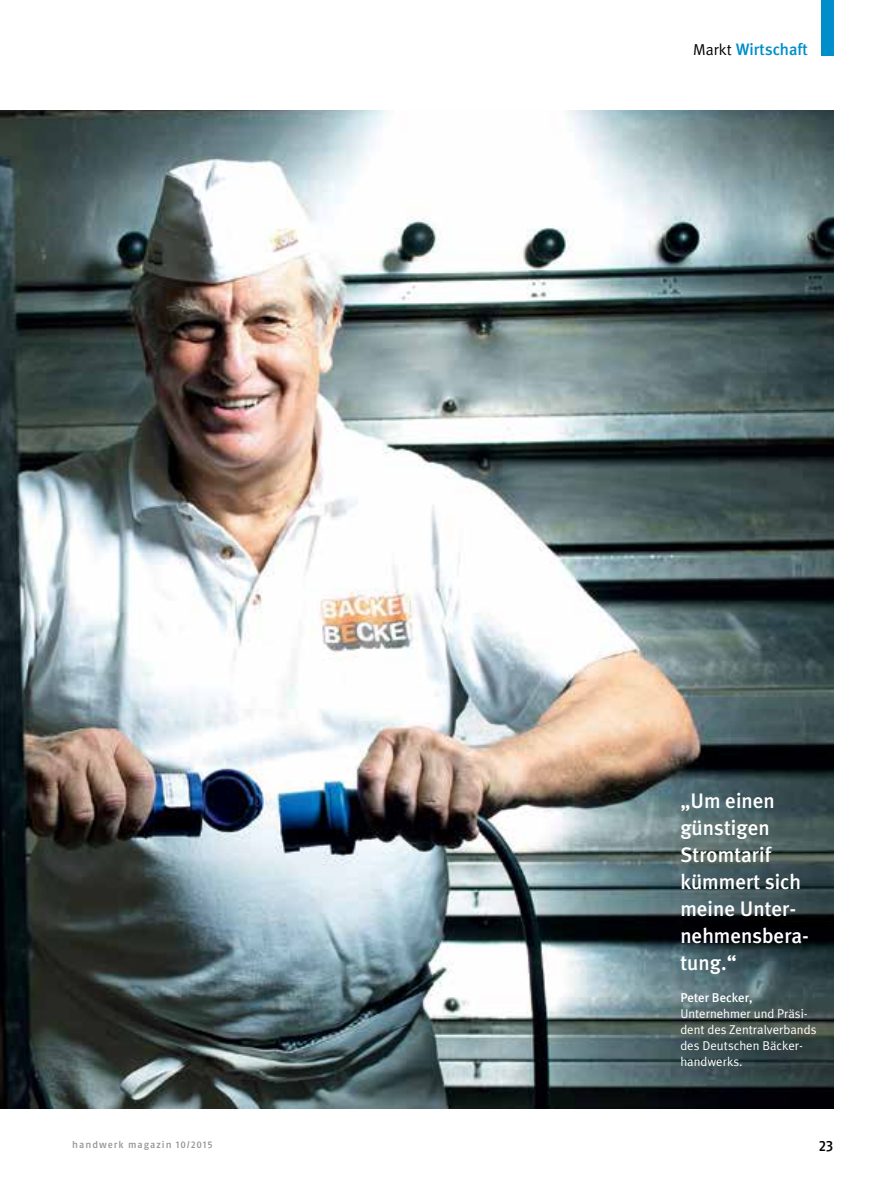
<style>
.page{position:relative;width:893px;height:1191px;background:#fff}
.page>*{position:absolute;margin:0;border:0;box-sizing:border-box;transform-origin:0 0}
.t1{font:500 21px/27px "Meta Plus";color:#fff}
.t2{font:500 16.5px "Meta Plus";color:#008ecb}
.t3{font:15px "Fago No Med Lf";color:#000}
.t4{font:12.75px/15.8px "Meta Plus Normal";color:#fff}
.t5{font:500 12.75px "Meta Plus";color:#fff}
.t6{font:9.75px "Fago No Med Lf";letter-spacing:.1em;color:#939598}
.s1{font-family:"Meta Plus Normal";font-weight:400;font-size:15.75px;color:#000}
</style>
<div class="page">
<img style="left:0;top:111px;width:833px;height:997px">
<div style="left:821px;top:0;width:12px;height:55px;background:#008ecb"></div>
<p class="t2" style="left:693px;top:40px;width:116px"><span class="s1">Markt</span> Wirtschaft</p>
<h1 class="t1" style="left:680px;top:786px;width:130px">„Um einen günstigen<br>Stromtarif kümmert sich meine Unter&shy;nehmensbera&shy;tung.“</h1>
<p class="t5" style="left:680px;top:990px;width:74px">Peter Becker,</p>
<p class="t4" style="left:680px;top:1005px;width:138px">Unternehmer und Präsi&shy;dent des Zentralverbands des Deutschen Bäcker&shy;handwerks.</p>
<p class="t6" style="left:72px;top:1139px;width:142px">handwerk magazin 10/2015</p>
<p class="t3" style="left:819px;top:1136px;width:16px">23</p>
</div>
